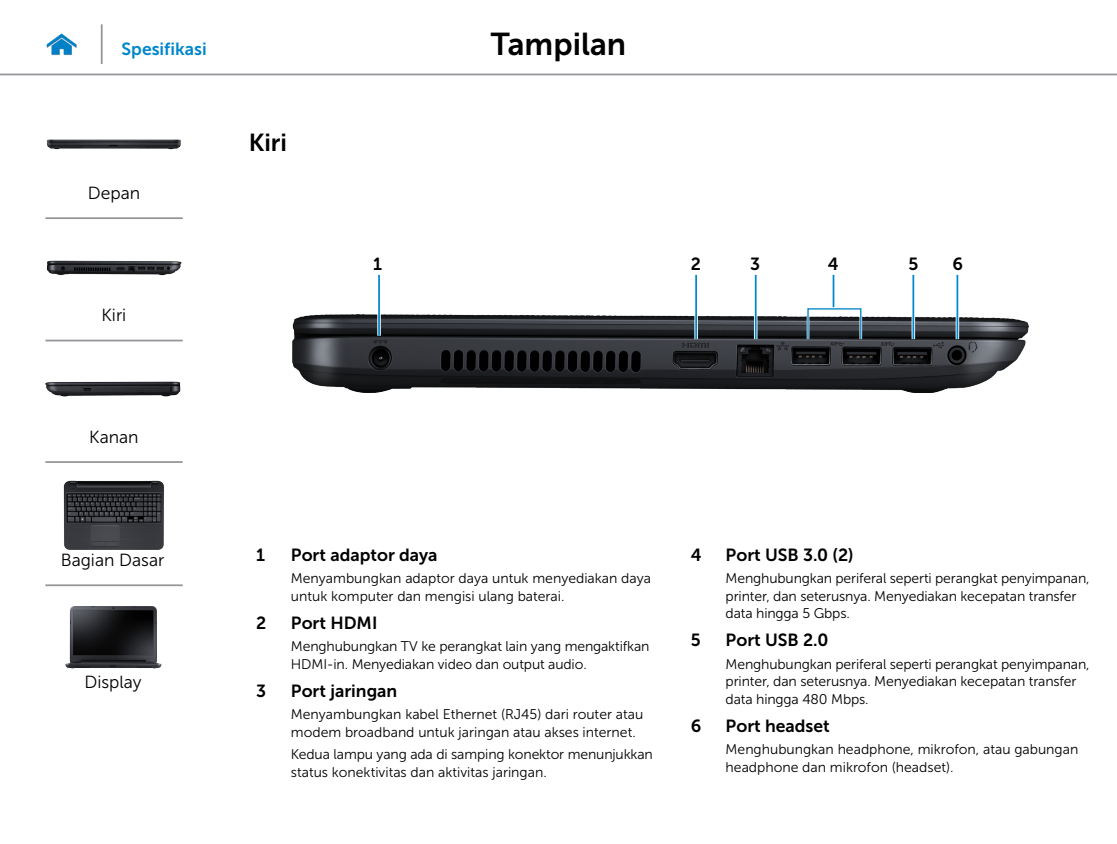
<style>
.page{position:relative;width:1117px;height:844px;background:#fff}
.page>*{position:absolute;margin:0;border:0;box-sizing:border-box;transform-origin:0 0}
.t1{font:31.5px "Museo Sans For Dell 700";color:#000}
.Head2{font:24.5px "Museo Sans For Dell 700";color:#000}
.Callout_Head{font:17.5px "Museo Sans For Dell 700";color:#000}
.t2{font:17.5px "Museo Sans For Dell 300";color:#000}
.t3{font:17.5px "Museo Sans For Dell 700";color:#0087cc}
.Callout-L{font:17.5px "Museo Sans For Dell 700";color:#000}
.Callout_description{font:14px/17.5px "Museo Sans For Dell 300";letter-spacing:-.01em;color:#000}
</style>
<div class="page">
<hr style="left:0;top:74px;width:1116px;height:1px;background:#939598">
<img style="left:46px;top:33px;width:31px;height:23px">
<img style="left:292px;top:290px;width:737px;height:102px">
<hr style="left:911px;top:275px;width:3px;height:64px;background:#fff">
<hr style="left:912px;top:275px;width:2px;height:64px;background:#0087cc">
<hr style="left:955px;top:275px;width:3px;height:64px;background:#fff">
<hr style="left:956px;top:275px;width:2px;height:64px;background:#0087cc">
<svg style="left:753px;top:275px;width:4px;height:64px"></svg>
<hr style="left:754px;top:275px;width:2px;height:64px;background:#0087cc">
<hr style="left:694px;top:275px;width:3px;height:64px;background:#fff">
<hr style="left:695px;top:275px;width:1px;height:64px;background:#0087cc">
<svg style="left:377px;top:290px;width:4px;height:45px"></svg>
<hr style="left:378px;top:275px;width:2px;height:60px;background:#0087cc">
<div style="left:806px;top:307px;width:55px;height:33px;border:3px solid #fff"></div>
<svg style="left:831px;top:275px;width:4px;height:32px"></svg>
<hr style="left:832px;top:275px;width:2px;height:32px;background:#0087cc">
<hr style="left:101px;top:24px;width:2px;height:40px;background:#939598">
<img style="left:46px;top:139px;width:135px;height:11px">
<img style="left:46px;top:260px;width:136px;height:16px">
<img style="left:45px;top:381px;width:136px;height:16px">
<img style="left:64px;top:480px;width:100px;height:69px">
<img style="left:65px;top:606px;width:97px;height:63px">
<hr style="left:45px;top:217px;width:138px;height:2px;background:#939598">
<hr style="left:45px;top:339px;width:138px;height:2px;background:#939598">
<hr style="left:45px;top:461px;width:138px;height:2px;background:#939598">
<hr style="left:45px;top:584px;width:138px;height:2px;background:#939598">
<p class="t3" style="left:122px;top:39px;width:86px">Spesifikasi</p>
<h1 class="t1" style="left:490px;top:26px;width:137px">Tampilan</h1>
<p class="t2" style="left:88px;top:183px;width:54px">Depan</p>
<p class="t2" style="left:102px;top:305px;width:26px">Kiri</p>
<p class="t2" style="left:89px;top:428px;width:51px">Kanan</p>
<p class="t2" style="left:61px;top:550px;width:105px">Bagian Dasar</p>
<p class="t2" style="left:84px;top:672px;width:59px">Display</p>
<p class="Head2" style="left:249px;top:128px;width:40px">Kiri</p>
<p class="Callout-L" style="left:373px;top:254px;width:10px">1</p>
<p class="Callout-L" style="left:690px;top:254px;width:12px">2</p>
<p class="Callout-L" style="left:750px;top:254px;width:12px">3</p>
<p class="Callout-L" style="left:827px;top:254px;width:12px">4</p>
<p class="Callout-L" style="left:908px;top:254px;width:11px">5</p>
<p class="Callout-L" style="left:952px;top:254px;width:12px">6</p>
<p class="Callout_Head" style="left:256px;top:544px;width:10px">1</p>
<p class="Callout_Head" style="left:291px;top:544px;width:148px">Port adaptor daya</p>
<p class="Callout_description" style="left:291px;top:569px;width:361px">Menyambungkan adaptor daya untuk menyediakan daya untuk komputer dan mengisi ulang baterai.</p>
<p class="Callout_Head" style="left:256px;top:612px;width:12px">2</p>
<p class="Callout_Head" style="left:291px;top:612px;width:88px">Port HDMI</p>
<p class="Callout_description" style="left:291px;top:637px;width:360px">Menghubungkan TV ke perangkat lain yang mengaktifkan<br>HDMI‑ in. Menyediakan video dan output audio.</p>
<p class="Callout_Head" style="left:256px;top:680px;width:12px">3</p>
<p class="Callout_Head" style="left:291px;top:680px;width:108px">Port jaringan</p>
<p class="Callout_description" style="left:291px;top:705px;width:354px">Menyambungkan kabel Ethernet (RJ45) dari router atau modem broadband untuk jaringan atau akses internet.</p>
<p class="Callout_description" style="left:291px;top:745px;width:363px">Kedua lampu yang ada di samping konektor menunjukkan status konektivitas dan aktivitas jaringan.</p>
<p class="Callout_Head" style="left:690px;top:544px;width:12px">4</p>
<p class="Callout_Head" style="left:725px;top:544px;width:129px">Port USB 3.0 (2)</p>
<p class="Callout_description" style="left:725px;top:569px;width:365px">Menghubungkan periferal seperti perangkat penyimpanan, printer, dan seterusnya. Menyediakan kecepatan transfer data hingga 5 Gbps.</p>
<p class="Callout_Head" style="left:690px;top:630px;width:11px">5</p>
<p class="Callout_Head" style="left:725px;top:630px;width:104px">Port USB 2.0</p>
<p class="Callout_description" style="left:725px;top:655px;width:365px">Menghubungkan periferal seperti perangkat penyimpanan, printer, dan seterusnya. Menyediakan kecepatan transfer data hingga 480 Mbps.</p>
<p class="Callout_Head" style="left:690px;top:715px;width:12px">6</p>
<p class="Callout_Head" style="left:725px;top:715px;width:106px">Port headset</p>
<p class="Callout_description" style="left:725px;top:740px;width:354px">Menghubungkan headphone, mikrofon, atau gabungan headphone dan mikrofon (headset).</p>
</div>
